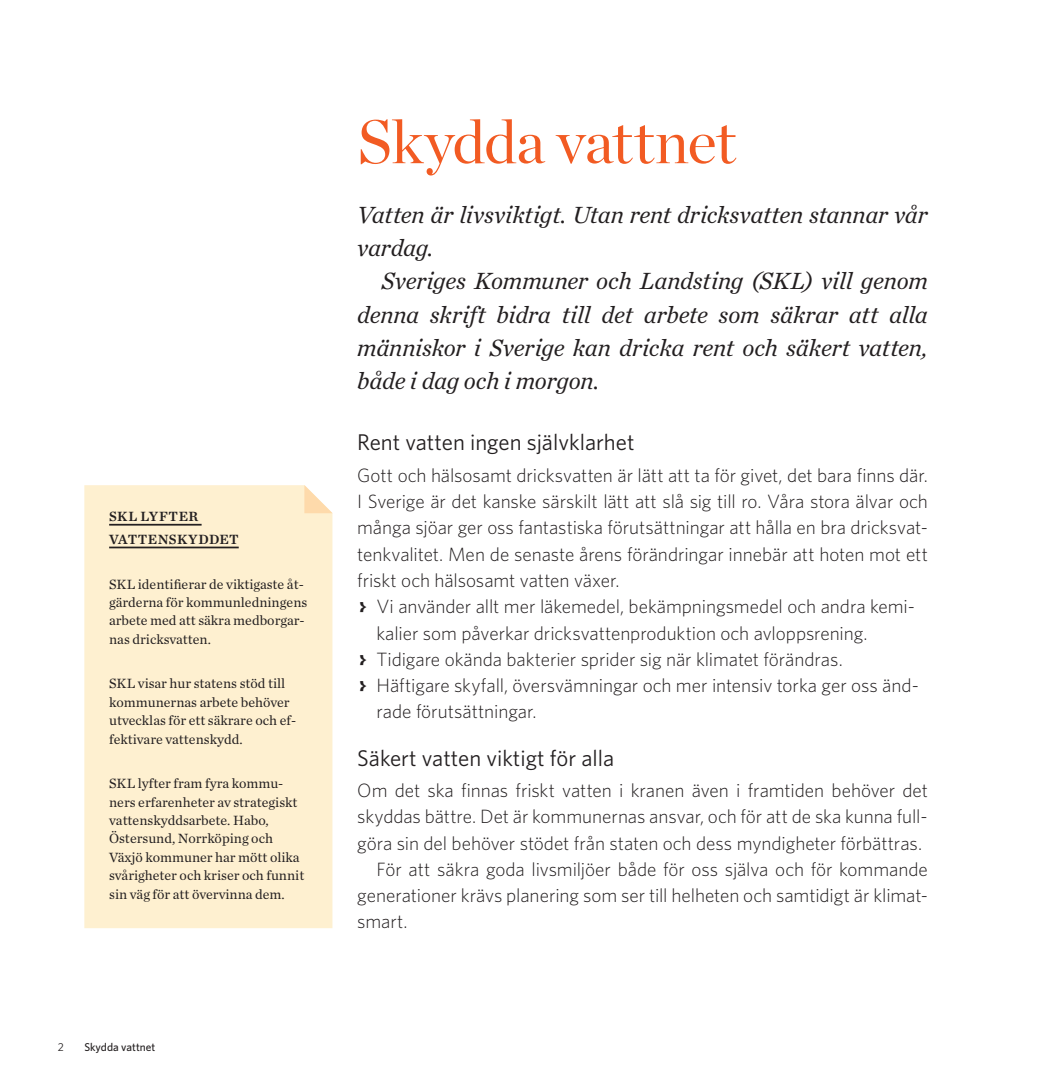
<style>
.page{position:relative;width:1042px;height:1092px;background:#fff}
.page>*{position:absolute;margin:0;border:0;box-sizing:border-box;transform-origin:0 0}
.t1{font:61.25px "Chronicle Display";letter-spacing:-.015em;color:#f25b23}
.t2{font:italic 24.5px/33.2px "Chronicle Text G1";letter-spacing:-.01em;color:#231f20}
.t3{font:22.75px "Whitney";color:#231f20}
.t4{font:300 19.25px "Whitney";letter-spacing:-.005em;color:#231f20}
.t5{font:14px/18.4px "Chronicle Text G1";color:#231f20}
.t6{font:14px/22.8px "Chronicle Text G1 Semi";letter-spacing:.035em;color:#231f20}
.t7{font:500 11.38px "Whitney";color:#231f20}
.t8{font:11.38px "Whitney";color:#231f20}
.s1{font-family:"SKL Tecken";font-weight:400}
</style>
<div class="page">
<div style="left:84px;top:485px;width:248px;height:443px;background:#fef0d0"></div>
<svg style="left:304px;top:485px;width:28px;height:28px"></svg>
<hr style="left:109px;top:524px;width:93px;height:1px;background:#231f20">
<hr style="left:109px;top:546px;width:130px;height:2px;background:#231f20">
<p class="t6" style="left:109px;top:504px;width:131px">SKL LYFTER<br>VATTENSKYDDET</p>
<p class="t5" style="left:109px;top:574px;width:200px">SKL identifierar de viktigaste åt&shy;gärderna för kommunledningens arbete med att säkra medborgar&shy;nas dricksvatten.</p>
<p class="t5" style="left:109px;top:673px;width:188px">SKL visar hur statens stöd till kommunernas arbete behöver utvecklas för ett säkrare och ef&shy;fektivare vattenskydd.</p>
<p class="t5" style="left:109px;top:773px;width:197px">SKL lyfter fram fyra kommu&shy;ners erfarenheter av strategiskt vattenskyddsarbete. Habo,<br>Östersund, Norrköping och<br>Växjö kommuner har mött olika svårigheter och kriser och funnit sin väg för att övervinna dem.</p>
<p class="t8" style="left:58px;top:1039px;width:8px">2</p>
<p class="t7" style="left:84px;top:1039px;width:73px">Skydda vattnet</p>
<h1 class="t1" style="left:357px;top:95px;width:380px">Skydda vattnet</h1>
<p class="t2" style="left:357px;top:196px;width:572px">Vatten är livsviktigt. Utan rent dricksvatten stannar vår vardag.</p>
<p class="t2" style="left:357px;top:263px;width:572px;text-align:justify;text-indent:24px">Sveriges Kommuner och Landsting (SKL) vill genom denna skrift bidra till det arbete som säkrar att alla människor i Sverige kan dricka rent och säkert vatten, både i dag och i morgon.</p>
<p class="t3" style="left:357px;top:427px;width:279px">Rent vatten ingen självklarhet</p>
<p class="t4" style="left:357px;top:462px;width:572px">Gott och hälsosamt dricksvatten är lätt att ta för givet, det bara finns där.</p>
<p class="t4" style="left:357px;top:488px;width:572px">I Sverige är det kanske särskilt lätt att slå sig till ro. Våra stora älvar och</p>
<p class="t4" style="left:357px;top:515px;width:572px">många sjöar ger oss fantastiska förutsättningar att hålla en bra dricksvat-</p>
<p class="t4" style="left:357px;top:541px;width:572px">tenkvalitet. Men de senaste årens förändringar innebär att hoten mot ett</p>
<p class="t4" style="left:357px;top:567px;width:264px">friskt och hälsosamt vatten växer.</p>
<p class="t4" style="left:357px;top:593px;width:559px"><span class="s1">&gt;</span> Vi använder allt mer läkemedel, bekämpningsmedel och andra kemi-</p>
<p class="t4" style="left:376px;top:620px;width:492px">kalier som påverkar dricksvattenproduktion och avloppsrening.</p>
<p class="t4" style="left:357px;top:646px;width:487px"><span class="s1">&gt;</span> Tidigare okända bakterier sprider sig när klimatet förändras.</p>
<p class="t4" style="left:357px;top:672px;width:563px"><span class="s1">&gt;</span> Häftigare skyfall, översvämningar och mer intensiv torka ger oss änd-</p>
<p class="t4" style="left:376px;top:698px;width:162px">rade förutsättningar.</p>
<p class="t3" style="left:357px;top:742px;width:259px">Säkert vatten viktigt för alla</p>
<p class="t4" style="left:357px;top:777px;width:572px">Om det ska finnas friskt vatten i kranen även i framtiden behöver det</p>
<p class="t4" style="left:357px;top:803px;width:572px">skyddas bättre. Det är kommunernas ansvar, och för att de ska kunna full-</p>
<p class="t4" style="left:357px;top:830px;width:566px">göra sin del behöver stödet från staten och dess myndigheter förbättras.</p>
<p class="t4" style="left:376px;top:856px;width:553px">För att säkra goda livsmiljöer både för oss själva och för kommande</p>
<p class="t4" style="left:357px;top:882px;width:572px">generationer krävs planering som ser till helheten och samtidigt är klimat-</p>
<p class="t4" style="left:357px;top:908px;width:52px">smart.</p>
</div>
